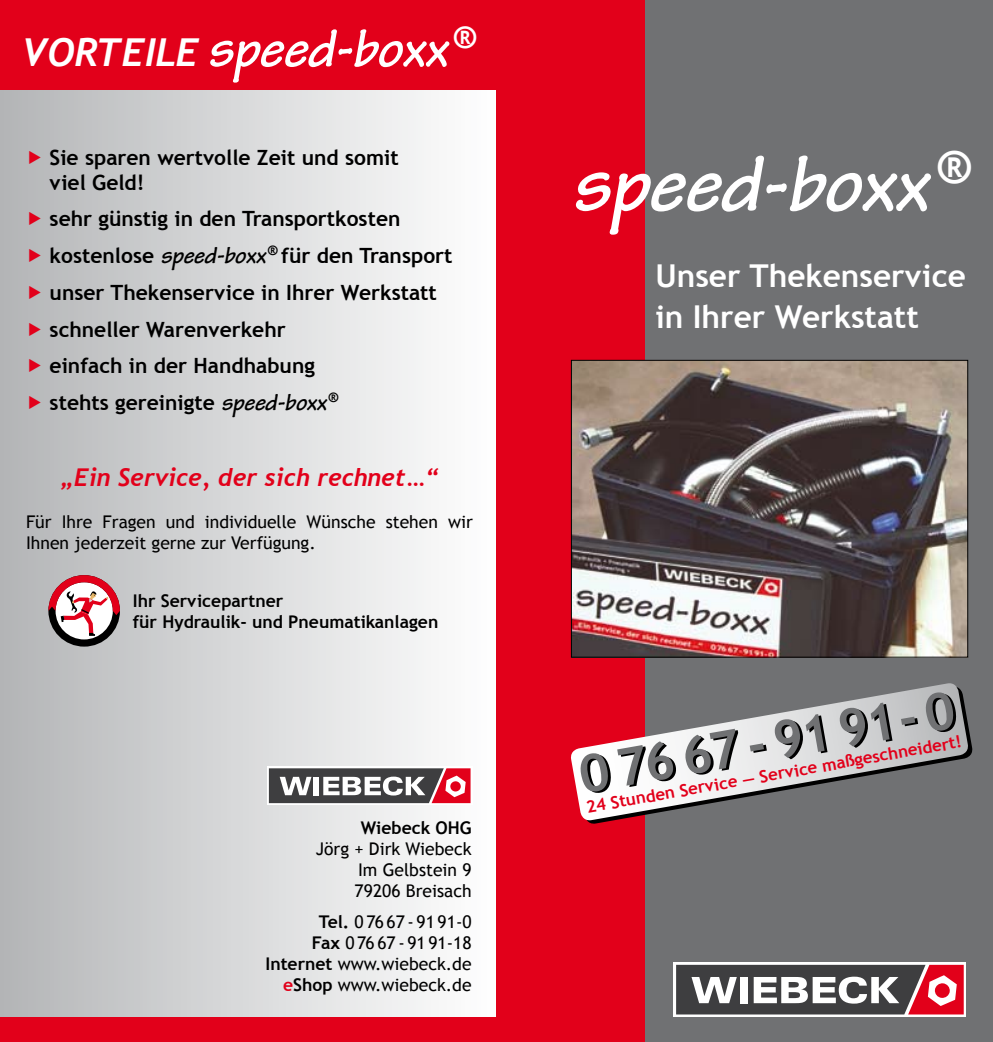
<style>
.page{position:relative;width:993px;height:1042px;background:#fff}
.page>*{position:absolute;margin:0;border:0;box-sizing:border-box;transform-origin:0 0}
.t1{font:italic 700 83.12px "Tekton Pro";color:#fff}
.t2{font:italic 700 56px "Tekton Pro";color:#fff}
.t3{font:700 51.8px "Trebuchet MS";color:#000}
.t4{font:700 31.5px/40.2px "Trebuchet MS";color:#fff}
.t5{font:italic 700 24.5px "Trebuchet";color:#e2001a}
.t6{font:700 21px/36.8px "Trebuchet MS";color:#000}
.t7{font:17.5px/21px "Trebuchet MS";color:#000;text-align:justify}
.t8{font:700 17.5px/21px "Trebuchet MS";color:#000}
.t9{font:700 16.97px "Trebuchet MS";color:#e2001a}
.s1{font-family:"Trebuchet";font-size:38.5px}
.s2{font-family:"Tekton Pro";font-style:italic;font-size:24.5px}
.s3{font-weight:700}
.s4{font-weight:700;color:#e2001a}
</style>
<div class="page">
<div style="left:0;top:0;width:496px;height:1042px;background:linear-gradient(to right,#b4b5b7,#fff)"></div>
<div style="left:0;top:0;width:496px;height:89px;background:#e2001a"></div>
<div style="left:0;top:1017px;width:496px;height:25px;background:#e2001a"></div>
<div style="left:615px;top:0;width:377px;height:1042px;background:#707173"></div>
<div style="left:496px;top:0;width:149px;height:1042px;background:#e2001a"></div>
<img style="left:572px;top:362px;width:393px;height:293px">
<div style="left:570px;top:360px;width:397px;height:297px;border:1px solid #000"></div>
<svg style="left:673px;top:962px;width:292px;height:55px;background:#eee7e8"></svg>
<svg style="left:676px;top:965px;width:287px;height:49px;background:#866a6f"></svg>
<svg style="left:267px;top:766px;width:205px;height:39px"></svg>
<svg style="left:269px;top:768px;width:201px;height:35px"></svg>
<svg style="left:48px;top:575px;width:72px;height:71px"></svg>
<svg style="left:48px;top:575px;width:72px;height:61px"></svg>
<svg style="left:571px;top:683px;width:398px;height:139px"></svg>
<svg style="left:29px;top:151px;width:12px;height:13px"></svg>
<svg style="left:29px;top:212px;width:12px;height:13px"></svg>
<svg style="left:29px;top:249px;width:12px;height:13px"></svg>
<svg style="left:29px;top:285px;width:12px;height:14px"></svg>
<svg style="left:29px;top:322px;width:12px;height:14px"></svg>
<svg style="left:29px;top:359px;width:12px;height:13px"></svg>
<svg style="left:29px;top:396px;width:12px;height:13px"></svg>
<h2 class="t2" style="left:21px;top:15px;width:456px"><span class="s1">VorteilE</span> speed-boxx <sup>®</sup></h2>
<p class="t6" style="left:50px;top:145px;width:350px;line-height:24.5px">Sie sparen wertvolle Zeit und somit viel Geld!</p>
<p class="t6" style="left:50px;top:200px;width:404px">sehr günstig in den Transportkosten kostenlose <span class="s2">speed-boxx</span><sup>®</sup> für den Transport unser Thekenservice in Ihrer Werkstatt schneller Warenverkehr<br>einfach in der Handhabung<br>stehts gereinigte <span class="s2">speed-boxx</span><sup>®</sup></p>
<p class="t5" style="left:60px;top:462px;width:381px">„Ein Service, der sich rechnet…“</p>
<p class="t7" style="left:26px;top:512px;width:448px">Für Ihre Fragen und individuelle Wünsche stehen wir<br>Ihnen jederzeit gerne zur Verfügung.</p>
<p class="t8" style="left:133px;top:590px;width:307px">Ihr Servicepartner<br>für Hydraulik- und Pneumatikanlagen</p>
<p class="t8" style="left:360px;top:817px;width:112px">Wiebeck OHG</p>
<p class="t7" style="left:354px;top:838px;width:118px;text-indent:-39px">Jörg + Dirk Wiebeck Im Gelbstein 9<br>79206 Breisach</p>
<p class="t7" style="left:265px;top:912px;width:207px;text-align:right"><span class="s3">Tel.</span> 0 7667 -91 91-0<br><span class="s3">Fax</span> 0 7667 -91 91-18<br><span class="s3">Internet</span> www.wiebeck.de <span class="s4">e</span><span class="s3">Shop</span> www.wiebeck.de</p>
<h1 class="t1" style="left:570px;top:135px;width:401px">speed-boxx <sup>®</sup></h1>
<h3 class="t4" style="left:655px;top:256px;width:312px">Unser Thekenservice in Ihrer Werkstatt</h3>
<h3 class="t3" style="left:576px;top:745px;width:382px;rotate:-10deg">07667-9191-0</h3>
<p class="t9" style="left:584px;top:797px;width:382px;rotate:-10deg">24 Stunden Service — Service maßgeschneidert!</p>
</div>
